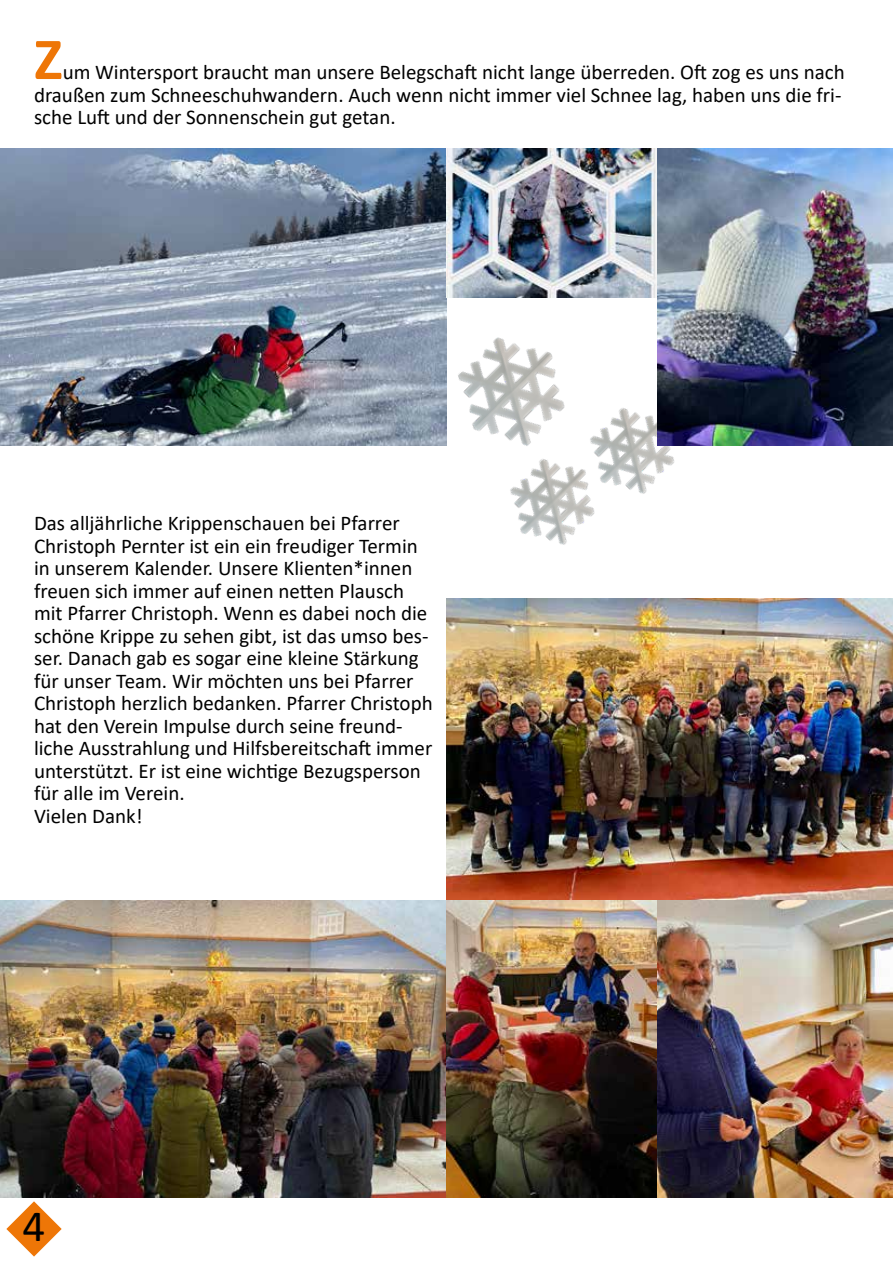
<style>
.page{position:relative;width:893px;height:1263px;background:#fff}
.page>*{position:absolute;margin:0;border:0;box-sizing:border-box;transform-origin:0 0}
.t1{font:700 60px "Calibri";color:#ee7607}
.t2{font:45px "Calibri";color:#000}
.t3{font:21px/22.5px "Calibri";color:#000}
</style>
<div class="page">
<img style="left:0;top:149px;width:446px;height:296px">
<img style="left:446px;top:149px;width:211px;height:148px">
<img style="left:422px;top:306px;width:139px;height:140px">
<img style="left:561px;top:400px;width:138px;height:94px">
<img style="left:455px;top:427px;width:171px;height:118px">
<img style="left:657px;top:149px;width:236px;height:296px">
<img style="left:446px;top:598px;width:447px;height:303px">
<img style="left:0;top:901px;width:893px;height:296px">
<svg style="left:6px;top:1201px;width:56px;height:55px"></svg>
<h1 class="t1" style="left:34px;top:17px;width:30px">Z</h1>
<p class="t3" style="left:34px;top:60px;width:812px;text-indent:29px">um Wintersport braucht man unsere Belegschaft nicht lange überreden. Oft zog es uns nach draußen zum Schneeschuhwandern. Auch wenn nicht immer viel Schnee lag, haben uns die fri&shy;sche Luft und der Sonnenschein gut getan.</p>
<p class="t3" style="left:34px;top:511px;width:400px">Das alljährliche Krippenschauen bei Pfarrer Christoph Pernter ist ein ein freudiger Termin in unserem Kalender. Unsere Klienten*innen freuen sich immer auf einen netten Plausch mit Pfarrer Christoph. Wenn es dabei noch die schöne Krippe zu sehen gibt, ist das umso bes&shy;ser. Danach gab es sogar eine kleine Stärkung für unser Team. Wir möchten uns bei Pfarrer Christoph herzlich bedanken. Pfarrer Christoph hat den Verein Impulse durch seine freund&shy;liche Ausstrahlung und Hilfsbereitschaft immer unterstützt. Er ist eine wichtige Bezugsperson für alle im Verein.<br>Vielen Dank!</p>
<h2 class="t2" style="left:23px;top:1194px;width:24px">4</h2>
</div>
